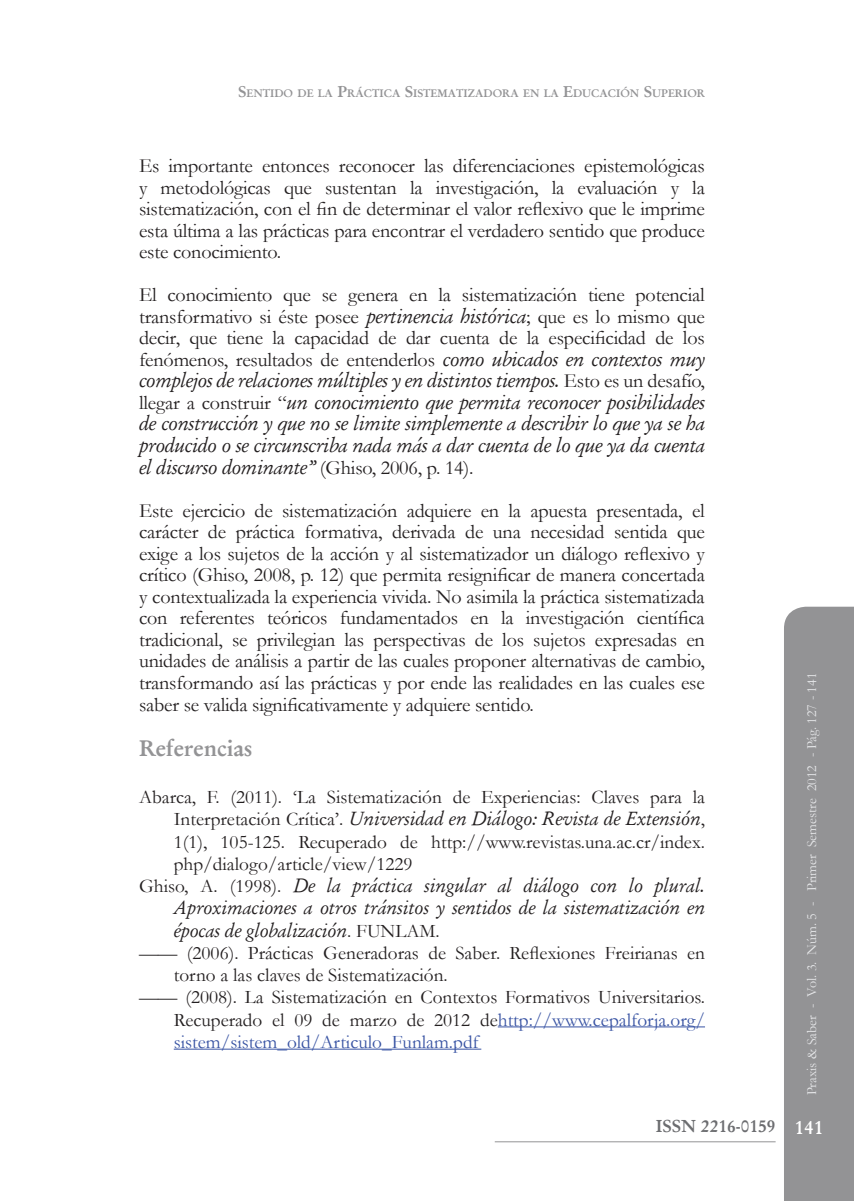
<style>
.page{position:relative;width:854px;height:1201px;background:#fff}
.page>*{position:absolute;margin:0;border:0;box-sizing:border-box;transform-origin:0 0}
.t1{font:700 22.75px "Garamond";color:#939395}
.t2{font:20.12px/21.5px "Garamond";letter-spacing:-.01em;color:#231f20;text-align:justify}
.t3{font:italic 20.12px/21.5px "Garamond";letter-spacing:-.01em;color:#231f20;text-align:justify}
.t4{font:19.25px "Garamond";color:#231f20}
.t5{font:italic 19.25px "Garamond";color:#231f20}
.t6{font:19.25px "Garamond";color:#3853a3}
.t7{font:700 17.5px "Garamond";color:#6c6d70}
.t8{font:14px "Garamond";color:#e6e7e9}
.t9{font:700 11.03px "Garamond";color:#939395}
.s1{font-size:15.75px}
.s2{font-style:normal}
.s3{color:#3853a3}
.s4{font-size:19.25px;color:#fff}
</style>
<div class="page">
<div style="left:784px;top:606px;width:69px;height:594px;background:#939395"></div>
<hr style="left:494px;top:1141px;width:281px;height:1px;background:#939395">
<hr style="left:497px;top:1026px;width:207px;height:1px;background:#3853a3">
<hr style="left:174px;top:1048px;width:307px;height:1px;background:#3853a3">
<p class="t9" style="left:238px;top:86px;width:468px"><span class="s1">S</span>ENTIDO DE LA <span class="s1">P</span>RÁCTICA <span class="s1">S</span>ISTEMATIZADORA EN LA <span class="s1">E</span>DUCACIÓN <span class="s1">S</span>UPERIOR</p>
<p class="t2" style="left:139px;top:154px;width:567px">Es importante entonces reconocer las diferenciaciones epistemológicas y metodológicas que sustentan la investigación, la evaluación y la sistematización, con el fin de determinar el valor reflexivo que le imprime esta última a las prácticas para encontrar el verdadero sentido que produce este conocimiento.</p>
<p class="t3" style="left:139px;top:283px;width:567px"><span class="s2">El conocimiento que se genera en la sistematización tiene potencial transformativo si éste posee</span> pertinencia histórica<span class="s2">; que es lo mismo que decir, que tiene la capacidad de dar cuenta de la especificidad de los fenómenos, resultados de entenderlos</span> como ubicados en contextos muy complejos de relaciones múltiples y en distintos tiempos. <span class="s2">Esto es un desafío, llegar a construir “</span>un conocimiento que permita reconocer posibilidades de construcción y que no se limite simplemente a describir lo que ya se ha producido o se circunscriba nada más a dar cuenta de lo que ya da cuenta el discurso dominante” <span class="s2">(Ghiso, 2006, p. 14).</span></p>
<p class="t2" style="left:139px;top:499px;width:567px">Este ejercicio de sistematización adquiere en la apuesta presentada, el carácter de práctica formativa, derivada de una necesidad sentida que exige a los sujetos de la acción y al sistematizador un diálogo reflexivo y crítico (Ghiso, 2008, p. 12) que permita resignificar de manera concertada y contextualizada la experiencia vivida. No asimila la práctica sistematizada con referentes teóricos fundamentados en la investigación científica tradicional, se privilegian las perspectivas de los sujetos expresadas en unidades de análisis a partir de las cuales proponer alternativas de cambio, transformando así las prácticas y por ende las realidades en las cuales ese saber se valida significativamente y adquiere sentido.</p>
<p class="t1" style="left:139px;top:734px;width:115px">Referencias</p>
<p class="t4" style="left:139px;top:784px;width:567px">Abarca, F. (2011). ‘La Sistematización de Experiencias: Claves para la</p>
<p class="t5" style="left:174px;top:806px;width:532px"><span class="s2">Interpretación Crítica’.</span> Universidad en Diálogo: Revista de Extensión<span class="s2">,</span></p>
<p class="t4" style="left:174px;top:828px;width:532px">1(1), 105-125. Recuperado de http://www.revistas.una.ac.cr/index.</p>
<p class="t4" style="left:174px;top:850px;width:240px">php/dialogo/article/view/1229</p>
<p class="t5" style="left:139px;top:873px;width:567px"><span class="s2">Ghiso, A. (1998).</span> De la práctica singular al diálogo con lo plural.</p>
<p class="t5" style="left:174px;top:895px;width:532px">Aproximaciones a otros tránsitos y sentidos de la sistematización en</p>
<p class="t5" style="left:174px;top:918px;width:267px">épocas de globalización<span class="s2">. FUNLAM.</span></p>
<p class="t4" style="left:139px;top:939px;width:567px">—— (2006). Prácticas Generadoras de Saber. Reflexiones Freirianas en</p>
<p class="t4" style="left:174px;top:962px;width:275px">torno a las claves de Sistematización.</p>
<p class="t4" style="left:139px;top:984px;width:567px">—— (2008). La Sistematización en Contextos Formativos Universitarios.</p>
<p class="t4" style="left:174px;top:1006px;width:532px">Recuperado el 09 de marzo de 2012 de<span class="s3">http://www.cepalforja.org/</span></p>
<p class="t6" style="left:174px;top:1028px;width:306px">sistem/sistem_old/Articulo_Funlam.pdf</p>
<p class="t8" style="left:802px;top:757px;width:86px;rotate:-90deg">- Pág. 127 - 141</p>
<p class="t8" style="left:802px;top:1095px;width:332px;rotate:-90deg">Praxis &amp; Saber - Vol. 3. Núm. 5 - Primer Semestre 2012</p>
<p class="t7" style="left:655px;top:1115px;width:169px">ISSN 2216-0159 <span class="s4">141</span></p>
</div>
